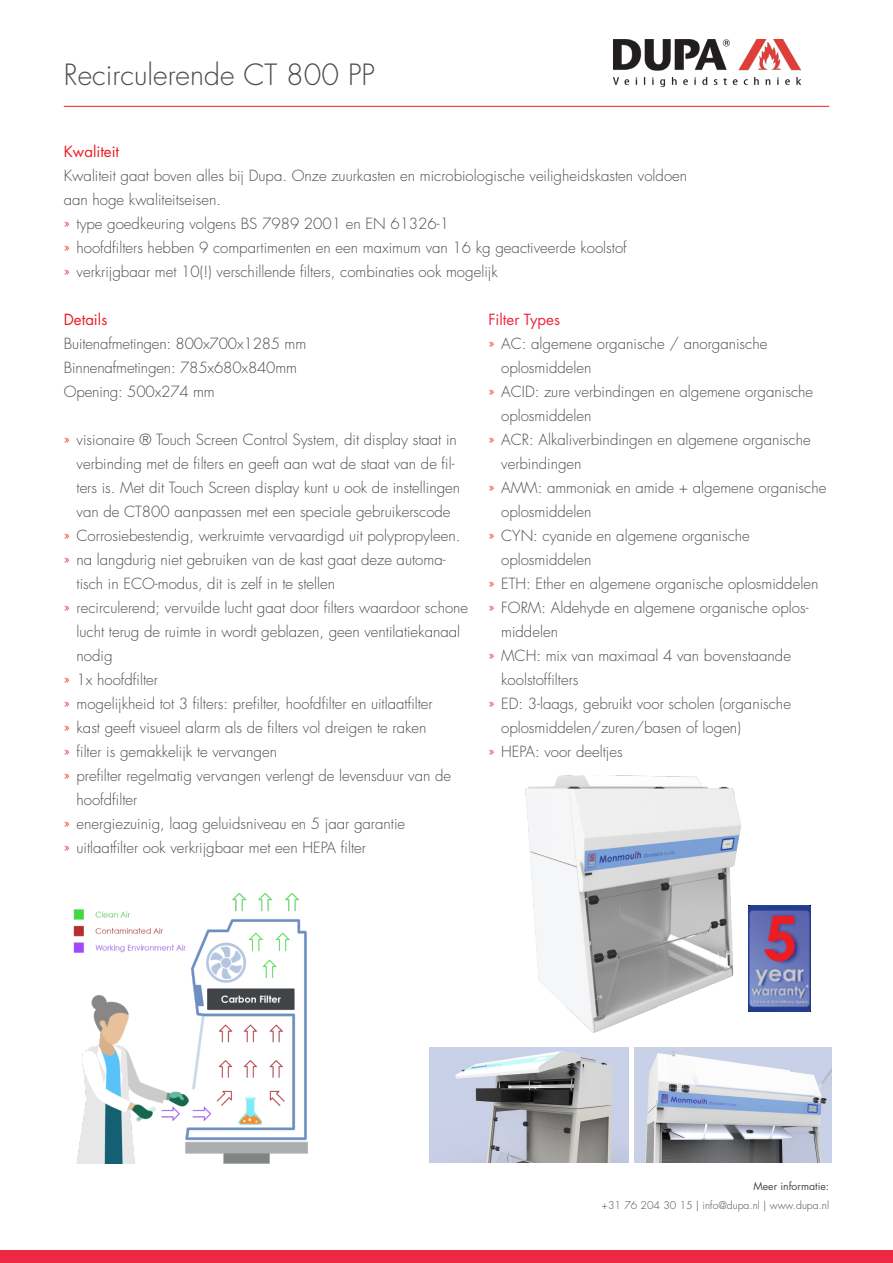
<style>
.page{position:relative;width:893px;height:1263px;background:#fff}
.page>*{position:absolute;margin:0;border:0;box-sizing:border-box;transform-origin:0 0}
.Produktlinie_19_25{font:300 28.5px "Futura Std";color:#4b4c4d}
.Copy_10_16{font:300 15px/24px "Futura Std";color:#4b4c4d}
.Copy_10_16-2{font:15px "Futura Std";color:#ee1d23}
.Bullet_10_16{font:15px "Futura Std";color:#ed2842}
.t1{font:300 10.5px "Futura Std";color:#4b4c4d}
.t2{font:10.5px "Futura Std";color:#4b4c4d}
.s1{color:#ee1d23}
</style>
<div class="page">
<div style="left:0;top:1250px;width:893px;height:13px;background:#ed2842"></div>
<hr style="left:64px;top:106px;width:765px;height:1px;background:#ee1d23">
<img style="left:613px;top:40px;width:187px;height:47px">
<img style="left:430px;top:1048px;width:199px;height:114px">
<img style="left:635px;top:1048px;width:196px;height:114px">
<img style="left:73px;top:893px;width:235px;height:270px">
<img style="left:525px;top:775px;width:286px;height:258px">
<p class="Produktlinie_19_25" style="left:64px;top:57px;width:313px">Recirculerende CT 800 PP</p>
<p class="Copy_10_16-2" style="left:64px;top:142px;width:57px">Kwaliteit</p>
<p class="Copy_10_16" style="left:64px;top:164px;width:625px">Kwaliteit gaat boven alles bij Dupa. Onze zuurkasten en microbiologische veiligheidskasten voldoen</p>
<p class="Copy_10_16" style="left:64px;top:188px;width:159px">aan hoge kwaliteitseisen.</p>
<p class="Copy_10_16" style="left:64px;top:212px;width:387px"><span class="s1">»</span> type goedkeuring volgens BS 7989 2001 en EN 61326-1</p>
<p class="Copy_10_16" style="left:64px;top:236px;width:565px"><span class="s1">»</span> hoofdfilters hebben 9 compartimenten en een maximum van 16 kg geactiveerde koolstof</p>
<p class="Copy_10_16" style="left:64px;top:260px;width:435px"><span class="s1">»</span> verkrijgbaar met 10(!) verschillende filters, combinaties ook mogelijk</p>
<p class="Bullet_10_16" style="left:488px;top:310px;width:73px">Filter Types</p>
<p class="Copy_10_16" style="left:501px;top:332px;width:268px;text-indent:-13px"><span class="s1">»</span> AC: algemene organische / anorganische oplosmiddelen</p>
<p class="Copy_10_16" style="left:501px;top:380px;width:313px;text-indent:-13px"><span class="s1">»</span> ACID: zure verbindingen en algemene organische oplosmiddelen</p>
<p class="Copy_10_16" style="left:501px;top:428px;width:311px;text-indent:-13px"><span class="s1">»</span> ACR: Alkaliverbindingen en algemene organische verbindingen</p>
<p class="Copy_10_16" style="left:501px;top:476px;width:327px;text-indent:-13px"><span class="s1">»</span> AMM: ammoniak en amide + algemene organische oplosmiddelen</p>
<p class="Copy_10_16" style="left:501px;top:524px;width:250px;text-indent:-13px"><span class="s1">»</span> CYN: cyanide en algemene organische oplosmiddelen</p>
<p class="Copy_10_16" style="left:488px;top:572px;width:331px"><span class="s1">»</span> ETH: Ether en algemene organische oplosmiddelen</p>
<p class="Copy_10_16" style="left:501px;top:596px;width:309px;text-indent:-13px"><span class="s1">»</span> FORM: Aldehyde en algemene organische oplos&shy;middelen</p>
<p class="Copy_10_16" style="left:501px;top:644px;width:291px;text-indent:-13px"><span class="s1">»</span> MCH: mix van maximaal 4 van bovenstaande koolstoffilters</p>
<p class="Copy_10_16" style="left:501px;top:692px;width:291px;text-indent:-13px"><span class="s1">»</span> ED: 3-laags, gebruikt voor scholen (organische oplosmiddelen/zuren/basen of logen)</p>
<p class="Copy_10_16" style="left:488px;top:740px;width:136px"><span class="s1">»</span> HEPA: voor deeltjes</p>
<p class="Copy_10_16-2" style="left:64px;top:310px;width:45px">Details</p>
<p class="Copy_10_16" style="left:64px;top:332px;width:244px">Buitenafmetingen: 800x700x1285 mm</p>
<p class="Copy_10_16" style="left:64px;top:356px;width:235px">Binnenafmetingen: 785x680x840mm<br>Opening: 500x274 mm</p>
<p class="Copy_10_16" style="left:77px;top:428px;width:385px;text-indent:-13px"><span class="s1">»</span> visionaire ® Touch Screen Control System, dit display staat in verbinding met de filters en geeft aan wat de staat van de fil&shy;ters is. Met dit Touch Screen display kunt u ook de instellingen van de CT800 aanpassen met een speciale gebruikerscode</p>
<p class="Copy_10_16" style="left:64px;top:524px;width:398px"><span class="s1">»</span> Corrosiebestendig, werkruimte vervaardigd uit polypropyleen.</p>
<p class="Copy_10_16" style="left:77px;top:548px;width:371px;text-indent:-13px"><span class="s1">»</span> na langdurig niet gebruiken van de kast gaat deze automa&shy;tisch in ECO-modus, dit is zelf in te stellen</p>
<p class="Copy_10_16" style="left:77px;top:596px;width:393px;text-indent:-13px"><span class="s1">»</span> recirculerend; vervuilde lucht gaat door filters waardoor schone lucht terug de ruimte in wordt geblazen, geen ventilatiekanaal nodig</p>
<p class="Copy_10_16" style="left:64px;top:668px;width:96px"><span class="s1">»</span> 1x hoofdfilter</p>
<p class="Copy_10_16" style="left:64px;top:692px;width:370px"><span class="s1">»</span> mogelijkheid tot 3 filters: prefilter, hoofdfilter en uitlaatfilter</p>
<p class="Copy_10_16" style="left:64px;top:716px;width:364px"><span class="s1">»</span> kast geeft visueel alarm als de filters vol dreigen te raken</p>
<p class="Copy_10_16" style="left:64px;top:740px;width:215px"><span class="s1">»</span> filter is gemakkelijk te vervangen</p>
<p class="Copy_10_16" style="left:77px;top:764px;width:376px;text-indent:-13px"><span class="s1">»</span> prefilter regelmatig vervangen verlengt de levensduur van de hoofdfilter</p>
<p class="Copy_10_16" style="left:64px;top:812px;width:343px"><span class="s1">»</span> energiezuinig, laag geluidsniveau en 5 jaar garantie</p>
<p class="Copy_10_16" style="left:64px;top:836px;width:304px"><span class="s1">»</span> uitlaatfilter ook verkrijgbaar met een HEPA filter</p>
<p class="t2" style="left:753px;top:1180px;width:77px">Meer informatie:</p>
<p class="t1" style="left:602px;top:1199px;width:229px">+31 76 204 30 15 | info@dupa.nl | www.dupa.nl</p>
</div>
